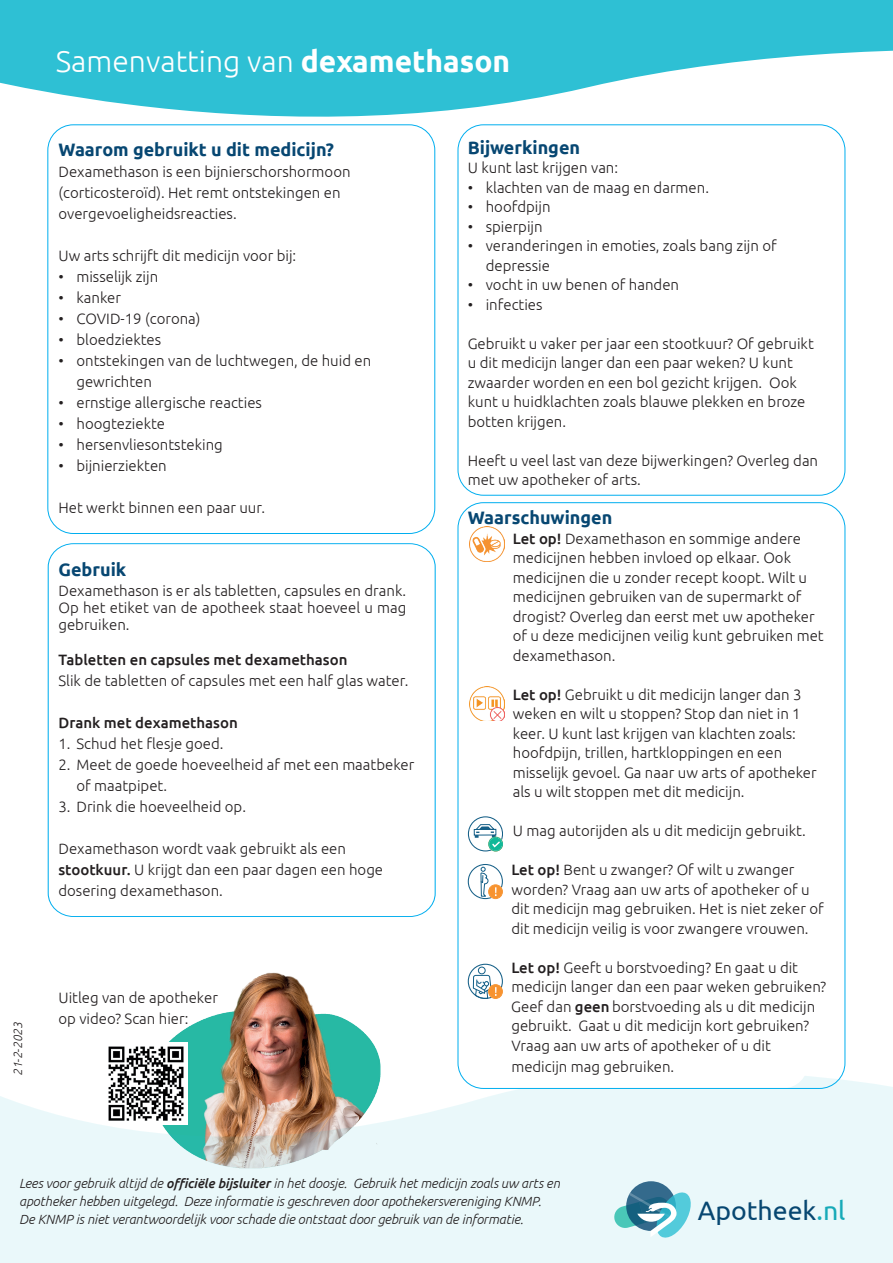
<style>
.page{position:relative;width:893px;height:1263px;background:#fff}
.page>*{position:absolute;margin:0;border:0;box-sizing:border-box;transform-origin:0 0}
.t1{font:300 30px "Ubuntu";color:#fff}
.t2{font:26.7px "Ubuntu";color:#074771}
.t3{font:700 18px "Ubuntu";color:#074772}
.t4{font:300 15px/19.5px "Ubuntu";color:#231f20}
.t5{font:500 15px "Ubuntu";color:#231f20}
.t6{font:italic 300 13.35px/18px "Ubuntu";letter-spacing:-.005em;color:#231f20}
.t7{font:italic 300 12px "Ubuntu";color:#231f20}
.s1{font-weight:700}
.s2{font-weight:500}
.s3{color:#17aab8}
</style>
<div class="page">
<img style="left:169px;top:972px;width:203px;height:70px">
<svg style="left:0;top:1042px;width:893px;height:221px;background:#dfeceb"></svg>
<svg style="left:0;top:0;width:893px;height:165px;fill:#2ec0d4"></svg>
<svg style="left:626px;top:1181px;width:50px;height:50px"></svg>
<svg style="left:614px;top:1192px;width:77px;height:45px;background:#81becb"></svg>
<div style="left:421px;top:503px;width:387px;height:585px;background:#fff;border-radius:26px"></div>
<div style="left:458px;top:125px;width:387px;height:370px;background:#fff;border-radius:26px"></div>
<img style="left:104px;top:1042px;width:83px;height:82px">
<div style="left:48px;top:125px;width:387px;height:408px;background:#fff;border-radius:26px"></div>
<svg style="left:468px;top:864px;width:35px;height:35px"></svg>
<svg style="left:468px;top:964px;width:35px;height:35px"></svg>
<img style="left:469px;top:526px;width:35px;height:35px">
<svg style="left:468px;top:816px;width:35px;height:35px"></svg>
<img style="left:469px;top:686px;width:35px;height:35px">
<h1 class="t1" style="left:56px;top:43px;width:456px">Samenvatting van <span class="s1">dexamethason</span></h1>
<p class="t3" style="left:58px;top:139px;width:277px">Waarom gebruikt u dit medicijn?</p>
<p class="t4" style="left:58px;top:161px;width:294px;line-height:21px">Dexamethason is een bijnierschorshormoon (corticosteroïd). Het remt ontstekingen en overgevoeligheidsreacties.</p>
<p class="t4" style="left:58px;top:246px;width:239px">Uw arts schrijft dit medicijn voor bij:</p>
<p class="t4" style="left:58px;top:267px;width:101px">• misselijk zijn</p>
<p class="t4" style="left:58px;top:288px;width:64px">• kanker</p>
<p class="t4" style="left:58px;top:309px;width:143px">• COVID-19 (corona)</p>
<p class="t4" style="left:58px;top:330px;width:104px">• bloedziektes</p>
<p class="t4" style="left:76px;top:350px;width:296px;line-height:21px;text-indent:-18px">• ontstekingen van de luchtwegen, de huid en gewrichten</p>
<p class="t4" style="left:58px;top:393px;width:205px">• ernstige allergische reacties</p>
<p class="t4" style="left:58px;top:414px;width:108px">• hoogteziekte</p>
<p class="t4" style="left:58px;top:435px;width:166px">• hersenvliesontsteking</p>
<p class="t4" style="left:58px;top:456px;width:110px">• bijnierziekten</p>
<p class="t4" style="left:58px;top:498px;width:208px">Het werkt binnen een paar uur.</p>
<p class="t3" style="left:58px;top:559px;width:69px">Gebruik</p>
<p class="t4" style="left:58px;top:582px;width:349px;line-height:16.8px;text-align:justify">Dexamethason is er als tabletten, capsules en drank.<br>Op het etiket van de apotheek staat hoeveel u mag gebruiken.</p>
<p class="t5" style="left:58px;top:650px;width:291px">Tabletten en capsules met dexamethason</p>
<p class="t4" style="left:58px;top:671px;width:351px">Slik de tabletten of capsules met een half glas water.</p>
<p class="t5" style="left:58px;top:713px;width:181px">Drank met dexamethason</p>
<p class="t4" style="left:58px;top:734px;width:167px">1. Schud het flesje goed.</p>
<p class="t4" style="left:76px;top:754px;width:339px;line-height:21px;text-indent:-18px">2. Meet de goede hoeveelheid af met een maatbeker of maatpipet.</p>
<p class="t4" style="left:58px;top:797px;width:189px">3. Drink die hoeveelheid op.</p>
<p class="t4" style="left:58px;top:838px;width:326px;line-height:21px">Dexamethason wordt vaak gebruikt als een <span class="s2">stootkuur.</span> U krijgt dan een paar dagen een hoge dosering dexamethason.</p>
<p class="t7" style="left:11px;top:1076px;width:56px;rotate:-90deg">21-2-2023</p>
<p class="t4" style="left:58px;top:986px;width:161px;line-height:21px">Uitleg van de apotheker op video? Scan hier:</p>
<p class="t3" style="left:468px;top:136px;width:114px">Bijwerkingen</p>
<p class="t4" style="left:468px;top:158px;width:152px">U kunt last krijgen van:</p>
<p class="t4" style="left:468px;top:177px;width:243px">• klachten van de maag en darmen.</p>
<p class="t4" style="left:468px;top:197px;width:84px">• hoofdpijn</p>
<p class="t4" style="left:468px;top:216px;width:76px">• spierpijn</p>
<p class="t4" style="left:486px;top:236px;width:293px;text-indent:-18px">• veranderingen in emoties, zoals bang zijn of depressie</p>
<p class="t4" style="left:468px;top:275px;width:213px">• vocht in uw benen of handen</p>
<p class="t4" style="left:468px;top:294px;width:76px">• infecties</p>
<p class="t4" style="left:468px;top:333px;width:348px">Gebruikt u vaker per jaar een stootkuur? Of gebruikt u dit medicijn langer dan een paar weken? U kunt zwaarder worden en een bol gezicht krijgen. Ook kunt u huidklachten zoals blauwe plekken en broze botten krijgen.</p>
<p class="t4" style="left:468px;top:450px;width:352px">Heeft u veel last van deze bijwerkingen? Overleg dan met uw apotheker of arts.</p>
<p class="t3" style="left:468px;top:507px;width:146px">Waarschuwingen</p>
<p class="t4" style="left:513px;top:528px;width:312px"><span class="s2">Let op!</span> Dexamethason en sommige andere medicijnen hebben invloed op elkaar. Ook medicijnen die u zonder recept koopt. Wilt u medicijnen gebruiken van de supermarkt of drogist? Overleg dan eerst met uw apotheker of u deze medicijnen veilig kunt gebruiken met dexamethason.</p>
<p class="t4" style="left:513px;top:684px;width:305px"><span class="s2">Let op!</span> Gebruikt u dit medicijn langer dan 3 weken en wilt u stoppen? Stop dan niet in 1 keer. U kunt last krijgen van klachten zoals: hoofdpijn, trillen, hartkloppingen en een misselijk gevoel. Ga naar uw arts of apotheker als u wilt stoppen met dit medicijn.</p>
<p class="t4" style="left:513px;top:821px;width:295px">U mag autorijden als u dit medicijn gebruikt.</p>
<p class="t4" style="left:511px;top:860px;width:314px"><span class="s2">Let op!</span> Bent u zwanger? Of wilt u zwanger worden? Vraag aan uw arts of apotheker of u dit medicijn mag gebruiken. Het is niet zeker of dit medicijn veilig is voor zwangere vrouwen.</p>
<p class="t4" style="left:511px;top:957px;width:316px"><span class="s2">Let op!</span> Geeft u borstvoeding? En gaat u dit medicijn langer dan een paar weken gebruiken?</p>
<p class="t4" style="left:511px;top:1016px;width:299px">gebruikt. Gaat u dit medicijn kort gebruiken?<br>Vraag aan uw arts of apotheker of u dit</p>
<p class="t4" style="left:511px;top:1056px;width:164px">medicijn mag gebruiken.</p>
<p class="t4" style="left:511px;top:996px;width:305px">Geef dan <span class="s2">geen</span> borstvoeding als u dit medicijn</p>
<p class="t6" style="left:19px;top:1174px;width:542px">Lees voor gebruik altijd de <span class="s2">officiële bijsluiter</span> in het doosje. Gebruik het medicijn zoals uw arts en apotheker hebben uitgelegd. Deze informatie is geschreven door apothekersvereniging KNMP.<br>De KNMP is niet verantwoordelijk voor schade die ontstaat door gebruik van de informatie.</p>
<h2 class="t2" style="left:698px;top:1194px;width:149px">Apotheek<span class="s3">.nl</span></h2>
</div>
